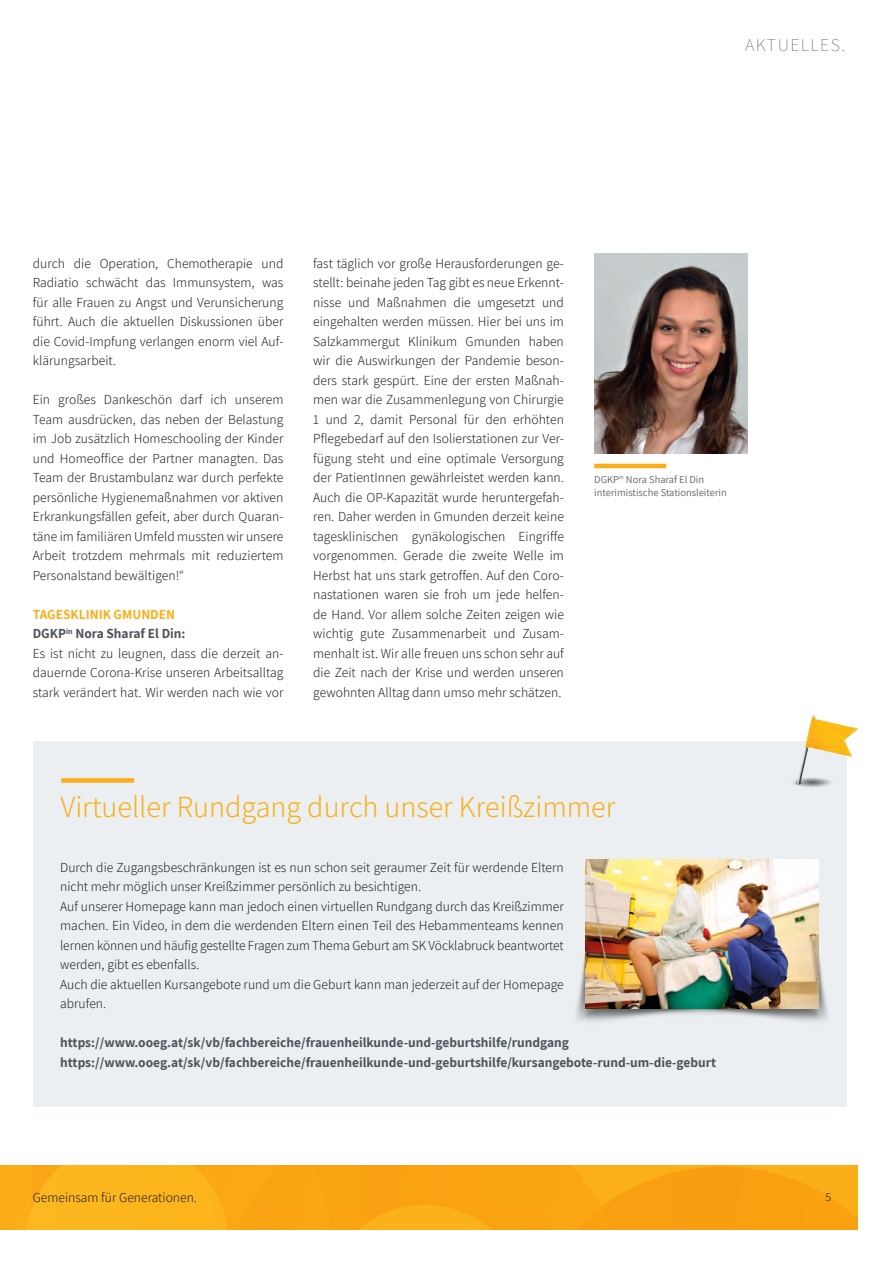
<style>
.page{position:relative;width:893px;height:1262px;background:#fff}
.page>*{position:absolute;margin:0;border:0;box-sizing:border-box;transform-origin:0 0}
.t1{font:300 30px "Assistant";color:#faaf18}
.t2{font:200 18px "Assistant";letter-spacing:.075em;color:#627179}
.t3{font:300 13.5px/19.5px "Assistant";letter-spacing:.005em;color:#231f20;text-align:justify}
.t4{font:700 13.5px/19.5px "Assistant";color:#4d545a}
.t5{font:300 12px "Assistant";color:#231f20}
.t6{font:10.5px/13.5px "Assistant";color:#636366}
.s1{font-weight:700;color:#faaf18}
.s2{font-weight:700;color:#4d545a}
</style>
<div class="page">
<svg style="left:0;top:1166px;width:858px;height:63px;background:#faa815"></svg>
<img style="left:594px;top:254px;width:154px;height:200px">
<hr style="left:594px;top:464px;width:72px;height:4px;background:#faaf18">
<div style="left:33px;top:741px;width:813px;height:365px;background:#ebeff1"></div>
<img style="left:792px;top:715px;width:67px;height:73px">
<div style="left:61px;top:778px;width:73px;height:5px;background:#faaf18"></div>
<img style="left:576px;top:953px;width:252px;height:69px">
<img style="left:585px;top:859px;width:234px;height:150px">
<h2 class="t2" style="left:745px;top:33px;width:101px">AKTUELLES.</h2>
<p class="t3" style="left:33px;top:253px;width:252px">durch die Operation, Chemotherapie und Radiatio schwächt das Immunsystem, was für alle Frauen zu Angst und Verunsicherung führt. Auch die aktuellen Diskussionen über die Covid-Impfung verlangen enorm viel Auf&shy;klärungsarbeit.</p>
<p class="t3" style="left:33px;top:389px;width:252px">Ein großes Dankeschön darf ich unserem Team ausdrücken, das neben der Belastung im Job zusätzlich Homeschooling der Kinder und Homeoffice der Partner managten. Das Team der Brustambulanz war durch perfekte persönliche Hygienemaßnahmen vor aktiven Erkrankungsfällen gefeit, aber durch Quaran&shy;täne im familiären Umfeld mussten wir unsere Arbeit trotzdem mehrmals mit reduziertem Personalstand bewältigen!“</p>
<p class="t3" style="left:33px;top:604px;width:252px;text-align:left"><span class="s1">TAGESKLINIK GMUNDEN<br></span><span class="s2">DGKP</span><sup>in</sup> <span class="s2">Nora Sharaf El Din:<br></span>Es ist nicht zu leugnen, dass die derzeit an&shy;dauernde Corona-Krise unseren Arbeitsalltag stark verändert hat. Wir werden nach wie vor</p>
<p class="t3" style="left:313px;top:253px;width:252px">fast täglich vor große Herausforderungen ge&shy;stellt: beinahe jeden Tag gibt es neue Erkennt&shy;nisse und Maßnahmen die umgesetzt und eingehalten werden müssen. Hier bei uns im Salzkammergut Klinikum Gmunden haben wir die Auswirkungen der Pandemie beson&shy;ders stark gespürt. Eine der ersten Maßnah&shy;men war die Zusammenlegung von Chirurgie 1 und 2, damit Personal für den erhöhten Pflegebedarf auf den Isolierstationen zur Ver&shy;fügung steht und eine optimale Versorgung der PatientInnen gewährleistet werden kann.<br>Auch die OP-Kapazität wurde heruntergefah&shy;ren. Daher werden in Gmunden derzeit keine tagesklinischen gynäkologischen Eingriffe vorgenommen. Gerade die zweite Welle im Herbst hat uns stark getroffen. Auf den Coro&shy;nastationen waren sie froh um jede helfen&shy;de Hand. Vor allem solche Zeiten zeigen wie wichtig gute Zusammenarbeit und Zusam&shy;menhalt ist. Wir alle freuen uns schon sehr auf die Zeit nach der Krise und werden unseren gewohnten Alltag dann umso mehr schätzen.</p>
<p class="t6" style="left:594px;top:472px;width:134px">DGKP<sup>in</sup> Nora Sharaf El Din interimistische Stationsleiterin</p>
<h1 class="t1" style="left:60px;top:786px;width:556px">Virtueller Rundgang durch unser Kreißzimmer</h1>
<p class="t3" style="left:60px;top:857px;width:505px;text-align:left">Durch die Zugangsbeschränkungen ist es nun schon seit geraumer Zeit für werdende Eltern nicht mehr möglich unser Kreißzimmer persönlich zu besichtigen.<br>Auf unserer Homepage kann man jedoch einen virtuellen Rundgang durch das Kreißzimmer machen. Ein Video, in dem die werdenden Eltern einen Teil des Hebammenteams kennen lernen können und häufig gestellte Fragen zum Thema Geburt am SK Vöcklabruck beantwortet werden, gibt es ebenfalls.<br>Auch die aktuellen Kursangebote rund um die Geburt kann man jederzeit auf der Homepage abrufen.</p>
<p class="t4" style="left:60px;top:1033px;width:657px">https://www.ooeg.at/sk/vb/fachbereiche/frauenheilkunde-und-geburtshilfe/rundgang https://www.ooeg.at/sk/vb/fachbereiche/frauenheilkunde-und-geburtshilfe/kursangebote-rund-um-die-geburt</p>
<p class="t3" style="left:33px;top:1187px;width:166px">Gemeinsam für Generationen.</p>
<p class="t5" style="left:825px;top:1188px;width:7px">5</p>
</div>
